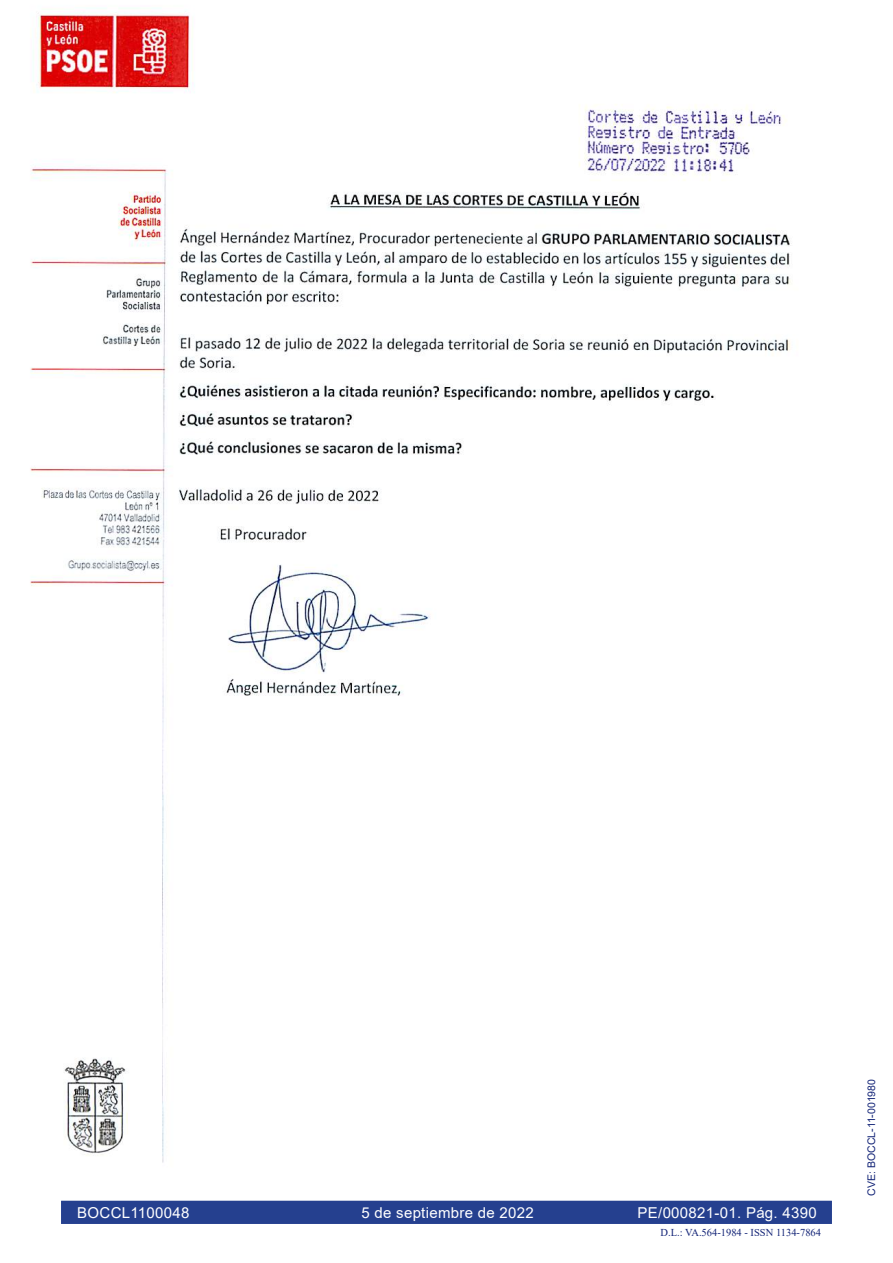
<style>
.page{position:relative;width:893px;height:1263px;background:#fff}
.page>*{position:absolute;margin:0;border:0;box-sizing:border-box;transform-origin:0 0}
.E_CVE{font:15px "Arial";letter-spacing:.02em;color:#fff}
.t1{font:10.5px "Times New Roman";color:#132477}
.t2{font:10.5px "Arial";color:#132477}
</style>
<div class="page">
<div style="left:60px;top:1200px;width:773px;height:25px;background:#25408f"></div>
<div style="left:60px;top:1199px;width:773px;height:26px;border:2px solid #fff"></div>
<img style="left:30px;top:12px;width:803px;height:1188px">
<p class="E_CVE" style="left:77px;top:1202px;width:114px">BOCCL1100048</p>
<p class="E_CVE" style="left:361px;top:1202px;width:174px">5 de septiembre de 2022</p>
<p class="E_CVE" style="left:638px;top:1202px;width:181px">PE/000821-01. Pág. 4390</p>
<p class="t1" style="left:661px;top:1225px;width:162px">D.L.: VA.564-1984 - ISSN 1134-7864</p>
<p class="t2" style="left:864px;top:1195px;width:118px;rotate:-90deg">CVE: BOCCL-11-001980</p>
</div>
